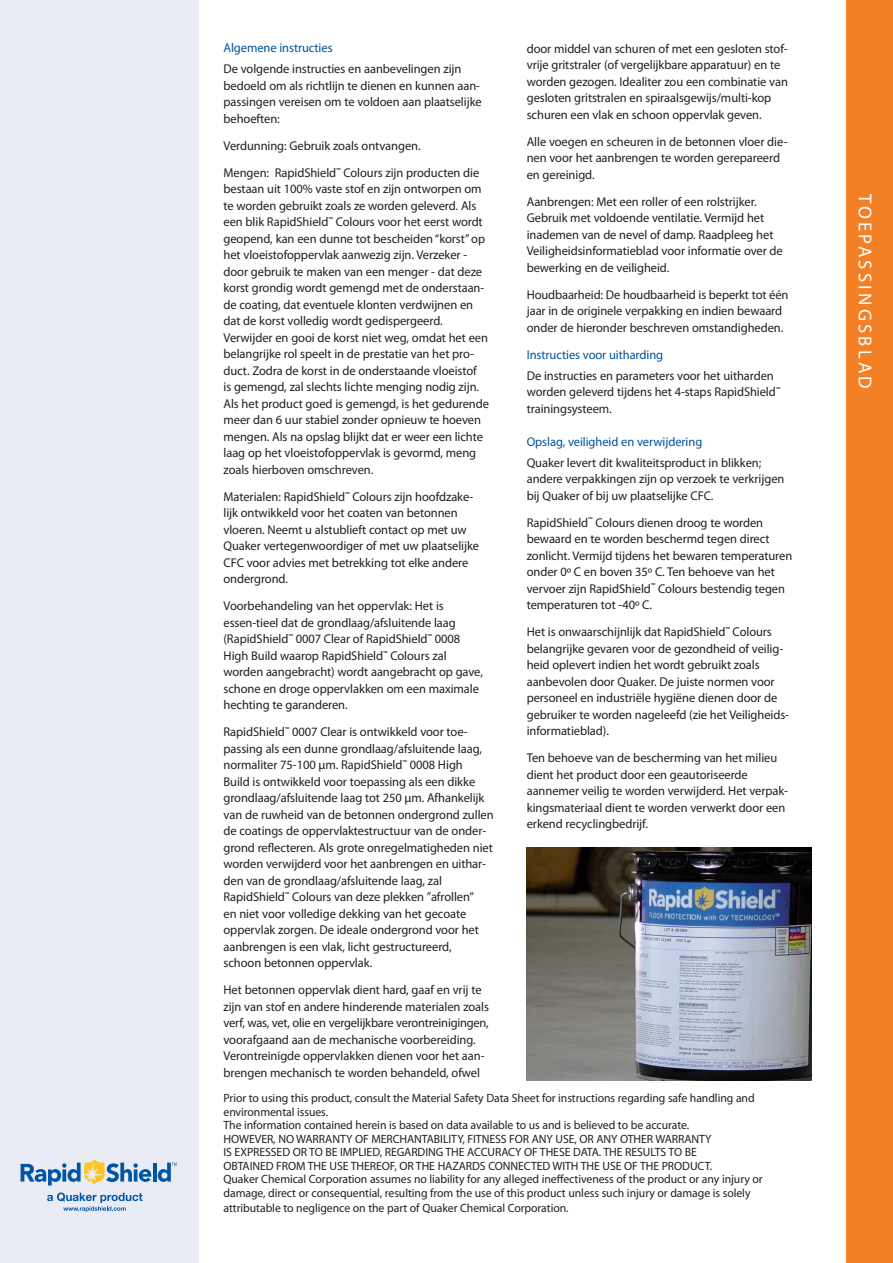
<style>
.page{position:relative;width:893px;height:1263px;background:#fff}
.page>*{position:absolute;margin:0;border:0;box-sizing:border-box;transform-origin:0 0}
.TXT_Balk_rechts{font:18.75px "Myriad Pro";letter-spacing:.17em;color:#fff}
.Platte_TXT{font:12.75px/16.5px "Myriad Pro";letter-spacing:-.005em;color:#231f20}
.Platte_TXT-2{font:12px/13.5px "Myriad Pro";letter-spacing:-.005em;color:#231f20}
.s1{color:#0153a0}
</style>
<div class="page">
<div style="left:0;top:0;width:198px;height:1263px;background:#e9ecf5"></div>
<div style="left:847px;top:0;width:46px;height:1263px;background:#f48026"></div>
<svg style="left:47px;top:1192px;width:95px;height:20px"></svg>
<svg style="left:21px;top:1159px;width:130px;height:26px"></svg>
<hr style="left:153px;top:1162px;width:3px;height:19px;background:#0155a5">
<svg style="left:158px;top:1162px;width:19px;height:20px"></svg>
<img style="left:527px;top:848px;width:285px;height:232px">
<p class="Platte_TXT" style="left:224px;top:37px;width:239px;line-height:21px"><span class="s1">Algemene instructies<br></span>De volgende instructies en aanbevelingen zijn</p>
<p class="Platte_TXT" style="left:224px;top:77px;width:260px">bedoeld om als richtlijn te dienen en kunnen aan&shy;passingen vereisen om te voldoen aan plaatselijke behoeften:</p>
<p class="Platte_TXT" style="left:224px;top:137px;width:199px">Verdunning: Gebruik zoals ontvangen.</p>
<p class="Platte_TXT" style="left:224px;top:164px;width:267px">Mengen: RapidShield<sup>™</sup> Colours zijn producten die bestaan uit 100% vaste stof en zijn ontworpen om te worden gebruikt zoals ze worden geleverd. Als een blik RapidShield<sup>™</sup> Colours voor het eerst wordt geopend, kan een dunne tot bescheiden “korst” op het vloeistofoppervlak aanwezig zijn. Verzeker - door gebruik te maken van een menger - dat deze korst grondig wordt gemengd met de onderstaan&shy;de coating, dat eventuele klonten verdwijnen en dat de korst volledig wordt gedispergeerd.<br>Verwijder en gooi de korst niet weg, omdat het een belangrijke rol speelt in de prestatie van het pro&shy;duct. Zodra de korst in de onderstaande vloeistof<br>is gemengd, zal slechts lichte menging nodig zijn.<br>Als het product goed is gemengd, is het gedurende meer dan 6 uur stabiel zonder opnieuw te hoeven mengen. Als na opslag blijkt dat er weer een lichte laag op het vloeistofoppervlak is gevormd, meng zoals hierboven omschreven.</p>
<p class="Platte_TXT" style="left:224px;top:488px;width:257px">Materialen: RapidShield<sup>™</sup> Colours zijn hoofdzake&shy;lijk ontwikkeld voor het coaten van betonnen vloeren. Neemt u alstublieft contact op met uw Quaker vertegenwoordiger of met uw plaatselijke CFC voor advies met betrekking tot elke andere ondergrond.</p>
<p class="Platte_TXT" style="left:224px;top:598px;width:261px">Voorbehandeling van het oppervlak: Het is essen-tieel dat de grondlaag/afsluitende laag (RapidShield<sup>™</sup> 0007 Clear of RapidShield<sup>™</sup> 0008<br>High Build waarop RapidShield<sup>™</sup> Colours zal worden aangebracht) wordt aangebracht op gave, schone en droge oppervlakken om een maximale hechting te garanderen.</p>
<p class="Platte_TXT" style="left:224px;top:724px;width:272px">RapidShield<sup>™</sup> 0007 Clear is ontwikkeld voor toe&shy;passing als een dunne grondlaag/afsluitende laag, normaliter 75-100 μm. RapidShield<sup>™</sup> 0008 High<br>Build is ontwikkeld voor toepassing als een dikke grondlaag/afsluitende laag tot 250 µm. Afhankelijk van de ruwheid van de betonnen ondergrond zullen de coatings de oppervlaktestructuur van de onder&shy;grond reflecteren. Als grote onregelmatigheden niet worden verwijderd voor het aanbrengen en uithar&shy;den van de grondlaag/afsluitende laag, zal RapidShield<sup>™</sup> Colours van deze plekken ”afrollen”<br>en niet voor volledige dekking van het gecoate oppervlak zorgen. De ideale ondergrond voor het aanbrengen is een vlak, licht gestructureerd,<br>schoon betonnen oppervlak.</p>
<p class="Platte_TXT" style="left:224px;top:982px;width:267px">Het betonnen oppervlak dient hard, gaaf en vrij te zijn van stof en andere hinderende materialen zoals verf, was, vet, olie en vergelijkbare verontreinigingen, voorafgaand aan de mechanische voorbereiding.<br>Verontreinigde oppervlakken dienen voor het aan&shy;brengen mechanisch te worden behandeld, ofwel</p>
<p class="Platte_TXT" style="left:527px;top:40px;width:263px">door middel van schuren of met een gesloten stof&shy;vrije gritstraler (of vergelijkbare apparatuur) en te worden gezogen. Idealiter zou een combinatie van gesloten gritstralen en spiraalsgewijs/multi-kop schuren een vlak en schoon oppervlak geven.</p>
<p class="Platte_TXT" style="left:527px;top:133px;width:262px">Alle voegen en scheuren in de betonnen vloer die&shy;nen voor het aanbrengen te worden gerepareerd en gereinigd.</p>
<p class="Platte_TXT" style="left:527px;top:193px;width:257px">Aanbrengen: Met een roller of een rolstrijker.<br>Gebruik met voldoende ventilatie. Vermijd het inademen van de nevel of damp. Raadpleeg het Veiligheidsinformatieblad voor informatie over de bewerking en de veiligheid.</p>
<p class="Platte_TXT" style="left:527px;top:286px;width:263px">Houdbaarheid: De houdbaarheid is beperkt tot één jaar in de originele verpakking en indien bewaard onder de hieronder beschreven omstandigheden.</p>
<p class="Platte_TXT" style="left:527px;top:344px;width:249px;line-height:21px"><span class="s1">Instructies voor uitharding<br></span>De instructies en parameters voor het uitharden</p>
<p class="Platte_TXT" style="left:527px;top:383px;width:255px">worden geleverd tijdens het 4-staps RapidShield<sup>™ </sup>trainingsysteem.</p>
<p class="Platte_TXT" style="left:527px;top:431px;width:236px;line-height:21px"><span class="s1">Opslag, veiligheid en verwijdering<br></span>Quaker levert dit kwaliteitsproduct in blikken;</p>
<p class="Platte_TXT" style="left:527px;top:470px;width:259px">andere verpakkingen zijn op verzoek te verkrijgen bij Quaker of bij uw plaatselijke CFC.</p>
<p class="Platte_TXT" style="left:527px;top:514px;width:267px">RapidShield<sup>™</sup> Colours dienen droog te worden bewaard en te worden beschermd tegen direct zonlicht. Vermijd tijdens het bewaren temperaturen onder 0º C en boven 35º C. Ten behoeve van het vervoer zijn RapidShield<sup>™</sup> Colours bestendig tegen temperaturen tot -40º C.</p>
<p class="Platte_TXT" style="left:527px;top:623px;width:264px">Het is onwaarschijnlijk dat RapidShield<sup>™</sup> Colours belangrijke gevaren voor de gezondheid of veilig&shy;heid oplevert indien het wordt gebruikt zoals aanbevolen door Quaker. De juiste normen voor personeel en industriële hygiëne dienen door de gebruiker te worden nageleefd (zie het Veiligheids&shy;informatieblad).</p>
<p class="Platte_TXT" style="left:527px;top:749px;width:263px">Ten behoeve van de bescherming van het milieu dient het product door een geautoriseerde aannemer veilig te worden verwijderd. Het verpak&shy;kingsmateriaal dient te worden verwerkt door een erkend recyclingbedrijf.</p>
<p class="Platte_TXT-2" style="left:224px;top:1091px;width:541px">Prior to using this product, consult the Material Safety Data Sheet for instructions regarding safe handling and environmental issues.<br>The information contained herein is based on data available to us and is believed to be accurate.<br>HOWEVER, NO WARRANTY OF MERCHANTABILITY, FITNESS FOR ANY USE, OR ANY OTHER WARRANTY<br>IS EXPRESSED OR TO BE IMPLIED, REGARDING THE ACCURACY OF THESE DATA. THE RESULTS TO BE<br>OBTAINED FROM THE USE THEREOF, OR THE HAZARDS CONNECTED WITH THE USE OF THE PRODUCT.<br>Quaker Chemical Corporation assumes no liability for any alleged ineffectiveness of the product or any injury or damage, direct or consequential, resulting from the use of this product unless such injury or damage is solely</p>
<p class="Platte_TXT-2" style="left:224px;top:1200px;width:347px">attributable to negligence on the part of Quaker Chemical Corporation.</p>
<p class="TXT_Balk_rechts" style="left:877px;top:194px;width:197px;rotate:90deg">TOEPASSINGSBLAD</p>
</div>
